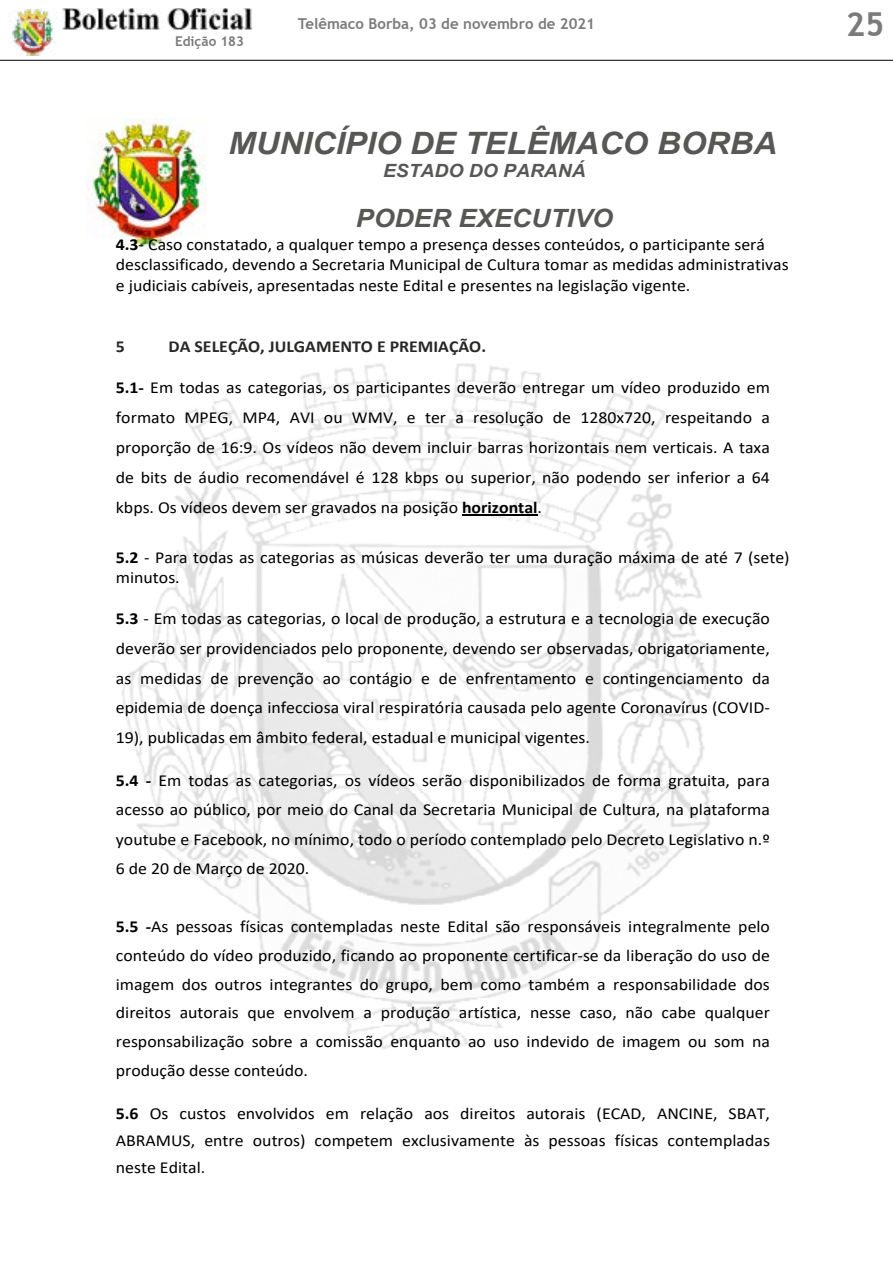
<style>
.page{position:relative;width:893px;height:1263px;background:#fff}
.page>*{position:absolute;margin:0;border:0;box-sizing:border-box;transform-origin:0 0}
.t1{font:700 33px "Trebuchet MS";color:#7c7b7b}
.t2{font:italic 700 30.75px "Arial";color:#575756;scale:1.06 1}
.t3{font:italic 700 25.2px "Arial";color:#575756;scale:1.06 1}
.t4{font:italic 700 18.15px "Arial";color:#575756;scale:1.06 1}
.t5{font:16.8px/28.8px "Calibri";color:#000;text-align:justify;scale:1.06 1}
.t6{font:700 16.8px "Calibri";color:#282827;scale:1.06 1}
.t7{font:700 15px "Trebuchet MS";color:#7c7b7b}
.t8{font:700 13.5px "Trebuchet MS";color:#7c7b7b}
.s1{font-weight:700}
</style>
<div class="page">
<img style="left:12px;top:9px;width:43px;height:47px">
<img style="left:62px;top:8px;width:191px;height:21px">
<hr style="left:0;top:60px;width:893px;height:1px;background:#000">
<img style="left:87px;top:118px;width:120px;height:131px">
<img style="left:121px;top:363px;width:596px;height:686px">
<hr style="left:462px;top:514px;width:76px;height:1px;background:#000">
<p class="t8" style="left:175px;top:33px;width:71px">Edição 183</p>
<p class="t7" style="left:298px;top:14px;width:299px">Telêmaco Borba, 03 de novembro de 2021</p>
<h1 class="t1" style="left:846px;top:3px;width:40px">25</h1>
<h2 class="t2" style="left:229px;top:122px;width:519px">MUNICÍPIO DE TELÊMACO BORBA</h2>
<p class="t4" style="left:383px;top:159px;width:193px">ESTADO DO PARANÁ</p>
<h3 class="t3" style="left:356px;top:201px;width:244px">PODER EXECUTIVO</h3>
<p class="t5" style="left:116px;top:234px;width:636px;line-height:20.5px;text-align:left"><span class="s1">4.3</span>- Caso constatado, a qualquer tempo a presença desses conteúdos, o participante será desclassificado, devendo a Secretaria Municipal de Cultura tomar as medidas administrativas e judiciais cabíveis, apresentadas neste Edital e presentes na legislação vigente.</p>
<p class="t6" style="left:116px;top:335px;width:10px">5</p>
<p class="t6" style="left:168px;top:335px;width:301px">DA SELEÇÃO, JULGAMENTO E PREMIAÇÃO.</p>
<p class="t5" style="left:116px;top:372px;width:619px;line-height:29.8px"><span class="s1">5.1-</span> Em todas as categorias, os participantes deverão entregar um vídeo produzido em formato MPEG, MP4, AVI ou WMV, e ter a resolução de 1280x720, respeitando a proporção de 16:9. Os vídeos não devem incluir barras horizontais nem verticais. A taxa de bits de áudio recomendável é 128 kbps ou superior, não podendo ser inferior a 64 kbps. Os vídeos devem ser gravados na posição <span class="s1">horizontal</span>.</p>
<p class="t5" style="left:116px;top:546px;width:637px;line-height:20.5px"><span class="s1">5.2</span> - Para todas as categorias as músicas deverão ter uma duração máxima de até 7 (sete) minutos.</p>
<p class="t5" style="left:116px;top:603px;width:619px;line-height:29.7px"><span class="s1">5.3</span> - Em todas as categorias, o local de produção, a estrutura e a tecnologia de execução deverão ser providenciados pelo proponente, devendo ser observadas, obrigatoriamente, as medidas de prevenção ao contágio e de enfrentamento e contingenciamento da epidemia de doença infecciosa viral respiratória causada pelo agente Coronavírus (COVID-19), publicadas em âmbito federal, estadual e municipal vigentes.</p>
<p class="t5" style="left:116px;top:765px;width:619px;line-height:29.4px"><span class="s1">5.4 -</span> Em todas as categorias, os vídeos serão disponibilizados de forma gratuita, para acesso ao público, por meio do Canal da Secretaria Municipal de Cultura, na plataforma youtube e Facebook, no mínimo, todo o período contemplado pelo Decreto Legislativo n.º 6 de 20 de Março de 2020.</p>
<p class="t5" style="left:116px;top:911px;width:619px"><span class="s1">5.5 -</span>As pessoas físicas contempladas neste Edital são responsáveis integralmente pelo conteúdo do vídeo produzido, ficando ao proponente certificar-se da liberação do uso de imagem dos outros integrantes do grupo, bem como também a responsabilidade dos direitos autorais que envolvem a produção artística, nesse caso, não cabe qualquer responsabilização sobre a comissão enquanto ao uso indevido de imagem ou som na produção desse conteúdo.</p>
<p class="t5" style="left:116px;top:1099px;width:619px;line-height:27px"><span class="s1">5.6</span> Os custos envolvidos em relação aos direitos autorais (ECAD, ANCINE, SBAT, ABRAMUS, entre outros) competem exclusivamente às pessoas físicas contempladas neste Edital.</p>
</div>
